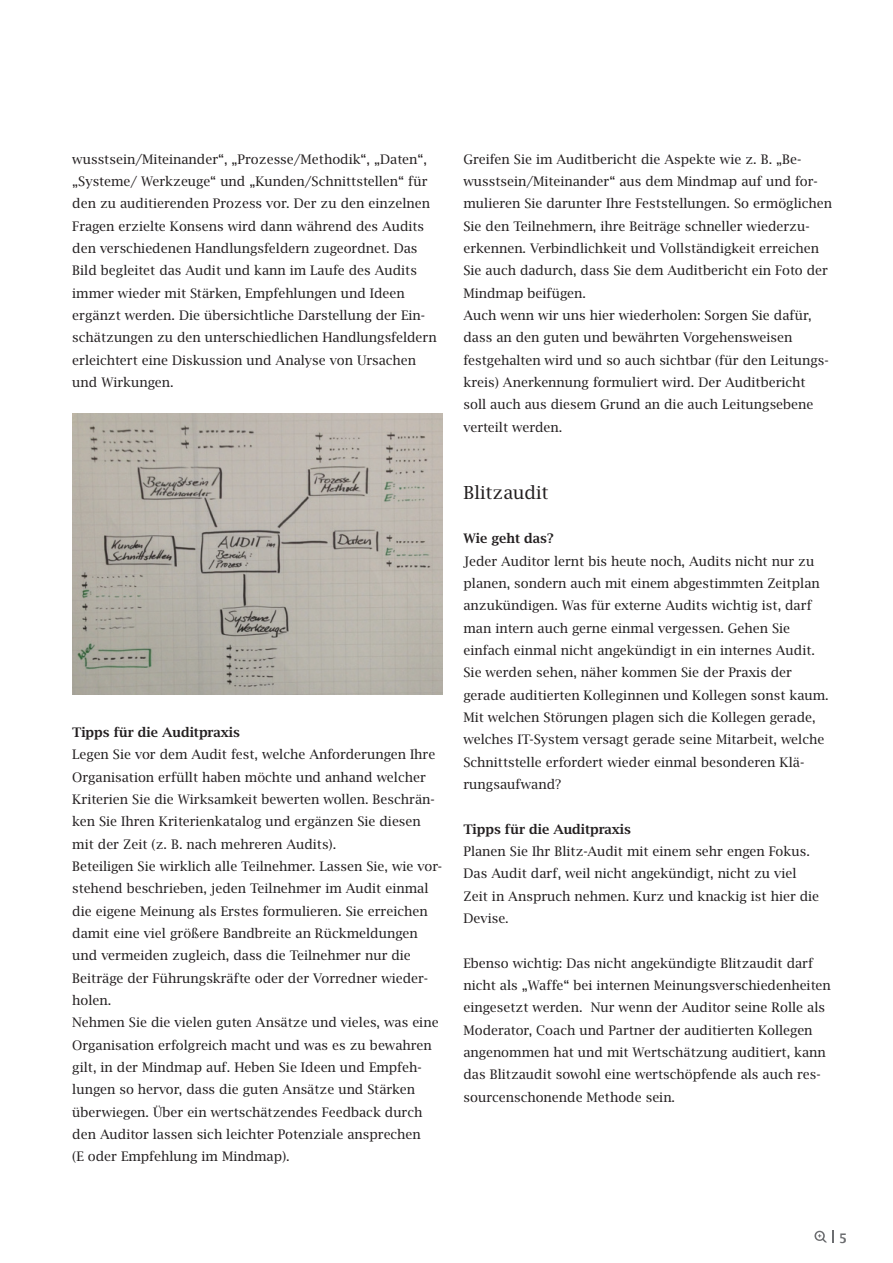
<style>
.page{position:relative;width:893px;height:1263px;background:#fff}
.page>*{position:absolute;margin:0;border:0;box-sizing:border-box;transform-origin:0 0}
.t1{font:19.5px "Lucida Bright EF";color:#231f20}
.t2{font:14.25px/22.4px "Lucida Bright EF";color:#231f20}
.t3{font:600 14.25px "Lucida Bright EF";color:#231f20}
.t4{font:600 14.25px "Lucida Sans EF";color:#6c6d70}
</style>
<div class="page">
<svg style="left:814px;top:1230px;width:19px;height:12px"></svg>
<img style="left:72px;top:413px;width:370px;height:281px">
<p class="t2" style="left:72px;top:148px;width:366px">wusstsein/Miteinander“, „Prozesse/Methodik“, „Daten“, „Systeme/ Werkzeuge“ und „Kunden/Schnittstellen“ für den zu auditierenden Prozess vor. Der zu den einzelnen Fragen erzielte Konsens wird dann während des Audits den verschiedenen Handlungsfeldern zugeordnet. Das Bild begleitet das Audit und kann im Laufe des Audits immer wieder mit Stärken, Empfehlungen und Ideen ergänzt werden. Die übersichtliche Darstellung der Ein&shy;schätzungen zu den unterschiedlichen Handlungsfeldern erleichtert eine Diskussion und Analyse von Ursachen und Wirkungen.</p>
<p class="t2" style="left:463px;top:148px;width:370px">Greifen Sie im Auditbericht die Aspekte wie z. B. „Be&shy;wusstsein/Miteinander“ aus dem Mindmap auf und for&shy;mulieren Sie darunter Ihre Feststellungen. So ermöglichen Sie den Teilnehmern, ihre Beiträge schneller wiederzu&shy;erkennen. Verbindlichkeit und Vollständigkeit erreichen Sie auch dadurch, dass Sie dem Auditbericht ein Foto der Mindmap beifügen.<br>Auch wenn wir uns hier wiederholen: Sorgen Sie dafür, dass an den guten und bewährten Vorgehensweisen festgehalten wird und so auch sichtbar (für den Leitungs&shy;kreis) Anerkennung formuliert wird. Der Auditbericht<br>soll auch aus diesem Grund an die auch Leitungsebene verteilt werden.</p>
<p class="t3" style="left:72px;top:725px;width:169px">Tipps für die Auditpraxis</p>
<p class="t2" style="left:72px;top:743px;width:371px">Legen Sie vor dem Audit fest, welche Anforderungen Ihre Organisation erfüllt haben möchte und anhand welcher Kriterien Sie die Wirksamkeit bewerten wollen. Beschrän&shy;ken Sie Ihren Kriterienkatalog und ergänzen Sie diesen mit der Zeit (z. B. nach mehreren Audits).<br>Beteiligen Sie wirklich alle Teilnehmer. Lassen Sie, wie vor&shy;stehend beschrieben, jeden Teilnehmer im Audit einmal die eigene Meinung als Erstes formulieren. Sie erreichen damit eine viel größere Bandbreite an Rückmeldungen und vermeiden zugleich, dass die Teilnehmer nur die Beiträge der Führungskräfte oder der Vorredner wieder&shy;holen.<br>Nehmen Sie die vielen guten Ansätze und vieles, was eine Organisation erfolgreich macht und was es zu bewahren gilt, in der Mindmap auf. Heben Sie Ideen und Empfeh&shy;lungen so hervor, dass die guten Ansätze und Stärken überwiegen. Über ein wertschätzendes Feedback durch den Auditor lassen sich leichter Potenziale ansprechen<br>(E oder Empfehlung im Mindmap).</p>
<h1 class="t1" style="left:463px;top:482px;width:87px">Blitzaudit</h1>
<p class="t3" style="left:463px;top:531px;width:92px">Wie geht das?</p>
<p class="t2" style="left:463px;top:550px;width:367px">Jeder Auditor lernt bis heute noch, Audits nicht nur zu planen, sondern auch mit einem abgestimmten Zeitplan anzukündigen. Was für externe Audits wichtig ist, darf man intern auch gerne einmal vergessen. Gehen Sie einfach einmal nicht angekündigt in ein internes Audit.<br>Sie werden sehen, näher kommen Sie der Praxis der gerade auditierten Kolleginnen und Kollegen sonst kaum.<br>Mit welchen Störungen plagen sich die Kollegen gerade, welches IT-System versagt gerade seine Mitarbeit, welche Schnittstelle erfordert wieder einmal besonderen Klä&shy;rungsaufwand?</p>
<p class="t3" style="left:463px;top:821px;width:169px">Tipps für die Auditpraxis</p>
<p class="t2" style="left:463px;top:840px;width:357px">Planen Sie Ihr Blitz-Audit mit einem sehr engen Fokus.<br>Das Audit darf, weil nicht angekündigt, nicht zu viel Zeit in Anspruch nehmen. Kurz und knackig ist hier die Devise.</p>
<p class="t2" style="left:463px;top:952px;width:369px">Ebenso wichtig: Das nicht angekündigte Blitzaudit darf nicht als „Waffe“ bei internen Meinungsverschiedenheiten eingesetzt werden. Nur wenn der Auditor seine Rolle als Moderator, Coach und Partner der auditierten Kollegen angenommen hat und mit Wertschätzung auditiert, kann das Blitzaudit sowohl eine wertschöpfende als auch res&shy;sourcenschonende Methode sein.</p>
<p class="t4" style="left:839px;top:1231px;width:10px">5</p>
</div>
